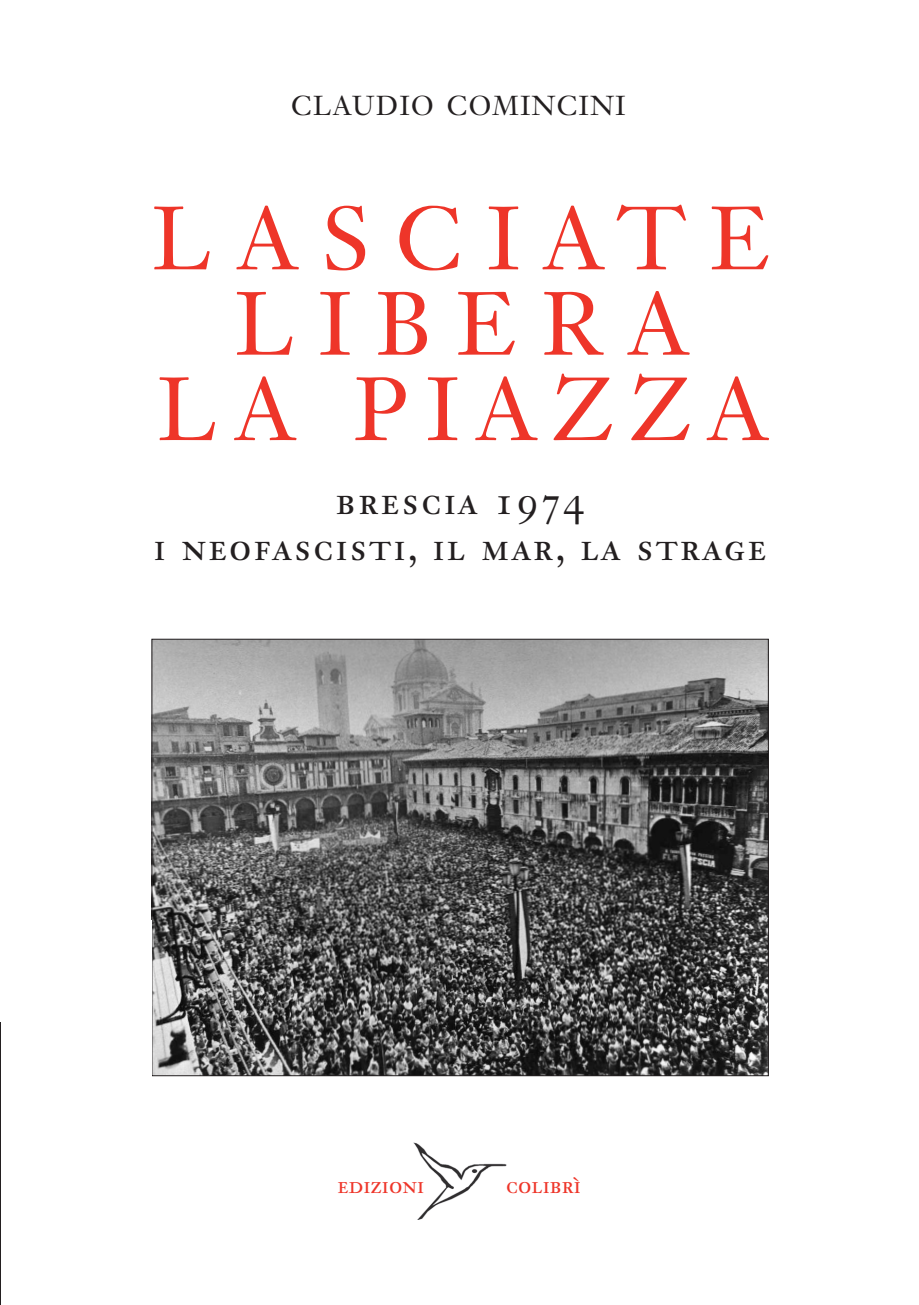
<style>
.page{position:relative;width:919px;height:1305px;background:#fff}
.page>*{position:absolute;margin:0;border:0;box-sizing:border-box;transform-origin:0 0}
.t1{font:88px/85.4px "Janson Text Roman SC";letter-spacing:.27em;color:#ee3529;text-align:center}
.t2{font:40px/46px "Janson Text Roman SC";letter-spacing:.055em;color:#231f20;text-align:center}
.t3{font:27px "Janson Text Roman SC";letter-spacing:.055em;color:#231f20}
.t4{font:24px "Janson Text Roman SC";color:#ee3529}
</style>
<div class="page">
<img style="left:413px;top:1142px;width:93px;height:77px">
<hr style="left:0;top:1022px;width:1px;height:282px;background:#231f20">
<img style="left:153px;top:641px;width:613px;height:432px">
<p class="t3" style="left:291px;top:90px;width:335px">CLAUDIO COMINCINI</p>
<h1 class="t1" style="left:152px;top:196px;width:619px">LASCIATE<br>LIBERA<br>LA PIAZZA</h1>
<p class="t2" style="left:154px;top:477px;width:613px">brescia 1974<br>i neofascisti, il mar, la strage</p>
<p class="t4" style="left:337px;top:1170px;width:88px">edizioni</p>
<p class="t4" style="left:506px;top:1170px;width:76px">colibrì</p>
</div>
